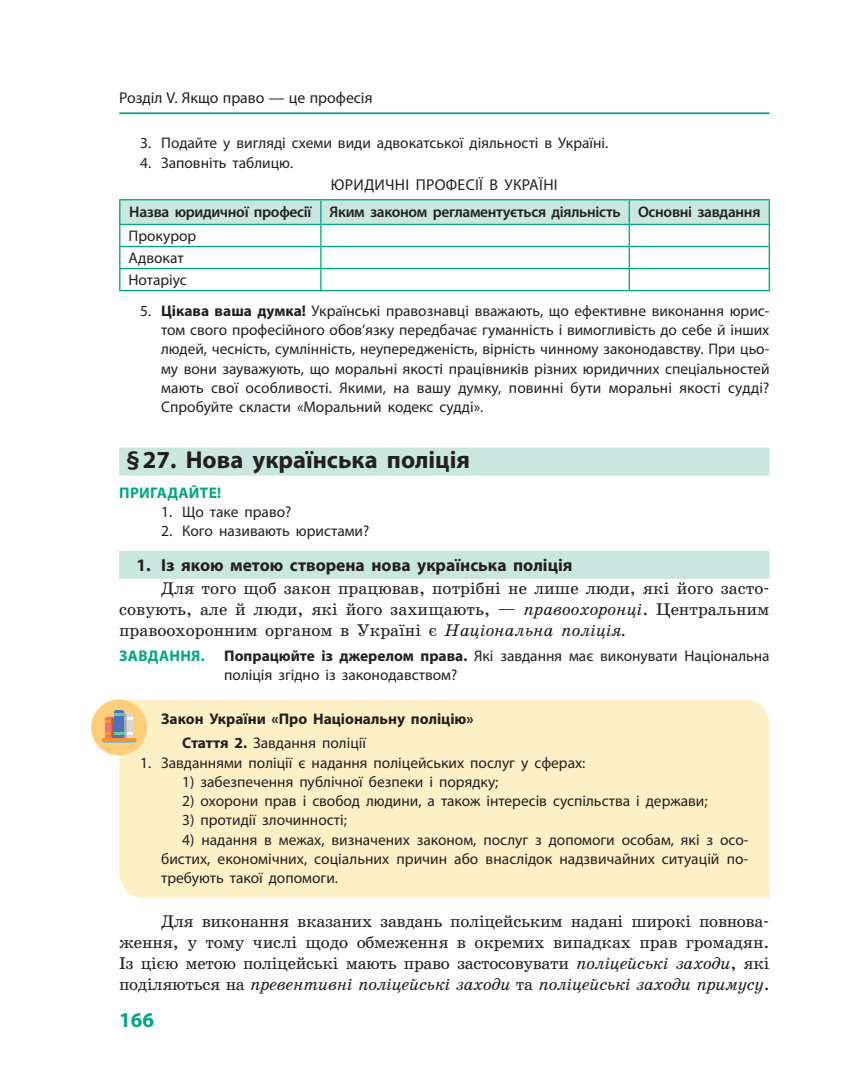
<style>
.page{position:relative;width:844px;height:1092px;background:#fff}
.page>*{position:absolute;margin:0;border:0;box-sizing:border-box;transform-origin:0 0}
.t1{font:700 24.5px "Myriad Pro";color:#231f20}
.t2{font:700 21px "Myriad Pro";color:#00a785}
.t3{font:700 17.5px "Myriad Pro";color:#231f20}
.t4{font:17.15px/21px "School Book C";letter-spacing:-.01em;color:#231f20;text-align:justify}
.t5{font:15.75px "Myriad Pro";letter-spacing:.005em;color:#231f20}
.t6{font:15.4px/19.2px "Myriad Pro";color:#231f20}
.t7{font:600 15.4px "Myriad Pro";letter-spacing:-.02em;color:#231f20}
.t8{font:700 15.4px/24.5px "Myriad Pro";color:#231f20}
.t9{font:700 15.4px "Myriad Pro";letter-spacing:.02em;color:#00a785}
.s1{font-weight:700}
.s2{font-style:italic}
.s3{font-weight:400}
</style>
<div class="page">
<div style="left:119px;top:699px;width:650px;height:198px;background:#fef0c6"></div>
<hr style="left:119px;top:112px;width:650px;height:2px;background:#00a785">
<div style="left:119px;top:447px;width:650px;height:28px;background:#cae7df"></div>
<div style="left:119px;top:551px;width:650px;height:28px;background:#cae7df"></div>
<hr style="left:119px;top:290px;width:202px;height:1px;background:#00a785">
<hr style="left:321px;top:290px;width:308px;height:1px;background:#00a785">
<hr style="left:629px;top:290px;width:140px;height:1px;background:#00a785">
<hr style="left:119px;top:199px;width:202px;height:1px;background:#00a785">
<hr style="left:321px;top:199px;width:308px;height:1px;background:#00a785">
<hr style="left:629px;top:199px;width:140px;height:1px;background:#00a785">
<svg style="left:119px;top:200px;width:650px;height:90px"></svg>
<hr style="left:119px;top:224px;width:202px;height:1px;background:#00a785">
<hr style="left:321px;top:224px;width:308px;height:1px;background:#00a785">
<hr style="left:629px;top:224px;width:140px;height:1px;background:#00a785">
<div style="left:91px;top:699px;width:56px;height:56px;background:#fece7a;border-radius:50%"></div>
<div style="left:114px;top:710px;width:10px;height:31px;background:#4d72b8;border-radius:3px"></div>
<svg style="left:105px;top:713px;width:28px;height:25px"></svg>
<hr style="left:103px;top:739px;width:33px;height:3px;background:#67b3e3">
<hr style="left:102px;top:738px;width:35px;height:3px;background:#f79332;border-radius:2px">
<p class="t5" style="left:119px;top:88px;width:255px">Розділ V. Якщо право — це професія</p>
<p class="t6" style="left:140px;top:133px;width:469px">3. Подайте у вигляді схеми види адвокатської діяльності в Украї ні.</p>
<p class="t6" style="left:140px;top:152px;width:154px">4. Заповніть таблицю.</p>
<p class="t5" style="left:331px;top:175px;width:228px">ЮРИДИЧНІ ПРОФЕСІЇ В УКРАЇ НІ</p>
<p class="t7" style="left:129px;top:202px;width:632px">Назва юридичної професії Яким законом регламентується діяльність Основні завдання</p>
<p class="t6" style="left:128px;top:225px;width:69px;line-height:22.1px">Прокурор<br>Адвокат<br>Нотаріус</p>
<p class="t6" style="left:161px;top:301px;width:609px;text-align:justify;text-indent:-21px">5. <span class="s1">Цікава ваша думка!</span> Украї нські правознавці вважають, що ефективне виконання юрис&shy;том свого професійного обов’язку передбачає гуманність і вимогливість до себе й інших людей, чесність, сумлінність, неупередженість, вірність чинному законодавству. При цьо&shy;му вони зауважують, що моральні якості працівників різних юридичних спеціальностей мають свої особливості. Якими, на вашу думку, повинні бути моральні якості судді?<br>Спробуйте скласти «Моральний кодекс судді».</p>
<h1 class="t1" style="left:126px;top:444px;width:345px">§ 27. Нова українська поліція</h1>
<p class="t9" style="left:119px;top:482px;width:103px">ПРИГАДАЙТЕ!</p>
<p class="t6" style="left:161px;top:502px;width:132px">1. Що таке право?</p>
<p class="t6" style="left:161px;top:521px;width:210px">2. Кого називають юристами?</p>
<p class="t3" style="left:136px;top:554px;width:437px">1. Із якою метою створена нова українська поліція</p>
<p class="t4" style="left:119px;top:578px;width:651px;text-indent:42px">Для того щоб закон працював, потрібні не лише люди, які його засто&shy;совують, але й люди, які його захищають, — <span class="s2">правоохоронці</span>. Центральним правоохоронним органом в Украї ні є <span class="s2">Національна поліція.</span></p>
<p class="t9" style="left:119px;top:645px;width:87px">ЗАВДАННЯ.</p>
<p class="t6" style="left:224px;top:645px;width:547px"><span class="s1">Попрацюйте із джерелом права.</span> Які завдання має виконувати Національна поліція згідно із законодавством?</p>
<p class="t8" style="left:182px;top:705px;width:293px;text-indent:-21px">Закон Украї ни «Про Національну поліцію»<br>Стаття 2. <span class="s3">Завдання поліції</span></p>
<p class="t6" style="left:140px;top:752px;width:446px">1. Завданнями поліції є надання поліцейських послуг у сферах:</p>
<p class="t6" style="left:182px;top:771px;width:318px">1) забезпечення публічної безпеки і порядку;</p>
<p class="t6" style="left:182px;top:791px;width:527px">2) охорони прав і свобод людини, а також інтересів суспільства і держави;</p>
<p class="t6" style="left:182px;top:810px;width:166px">3) протидії злочинності;</p>
<p class="t6" style="left:161px;top:829px;width:588px;text-align:justify;text-indent:21px">4) надання в межах, визначених законом, послуг з допомоги особам, які з осо&shy;бистих, економічних, соціальних причин або внаслідок надзвичайних ситуацій по&shy;требують такої допомоги.</p>
<p class="t4" style="left:119px;top:910px;width:651px;text-indent:42px">Для виконання вказаних завдань поліцейським надані широкі повнова&shy;ження, у тому числі щодо обмеження в окремих випадках прав громадян.<br>Із цією метою поліцейські мають право застосовувати <span class="s2">поліцейські заходи</span>, які поділяються на <span class="s2">превентивні поліцейські заходи</span> та <span class="s2">поліцейські заходи примусу</span>.</p>
<h2 class="t2" style="left:119px;top:1006px;width:36px">166</h2>
</div>
